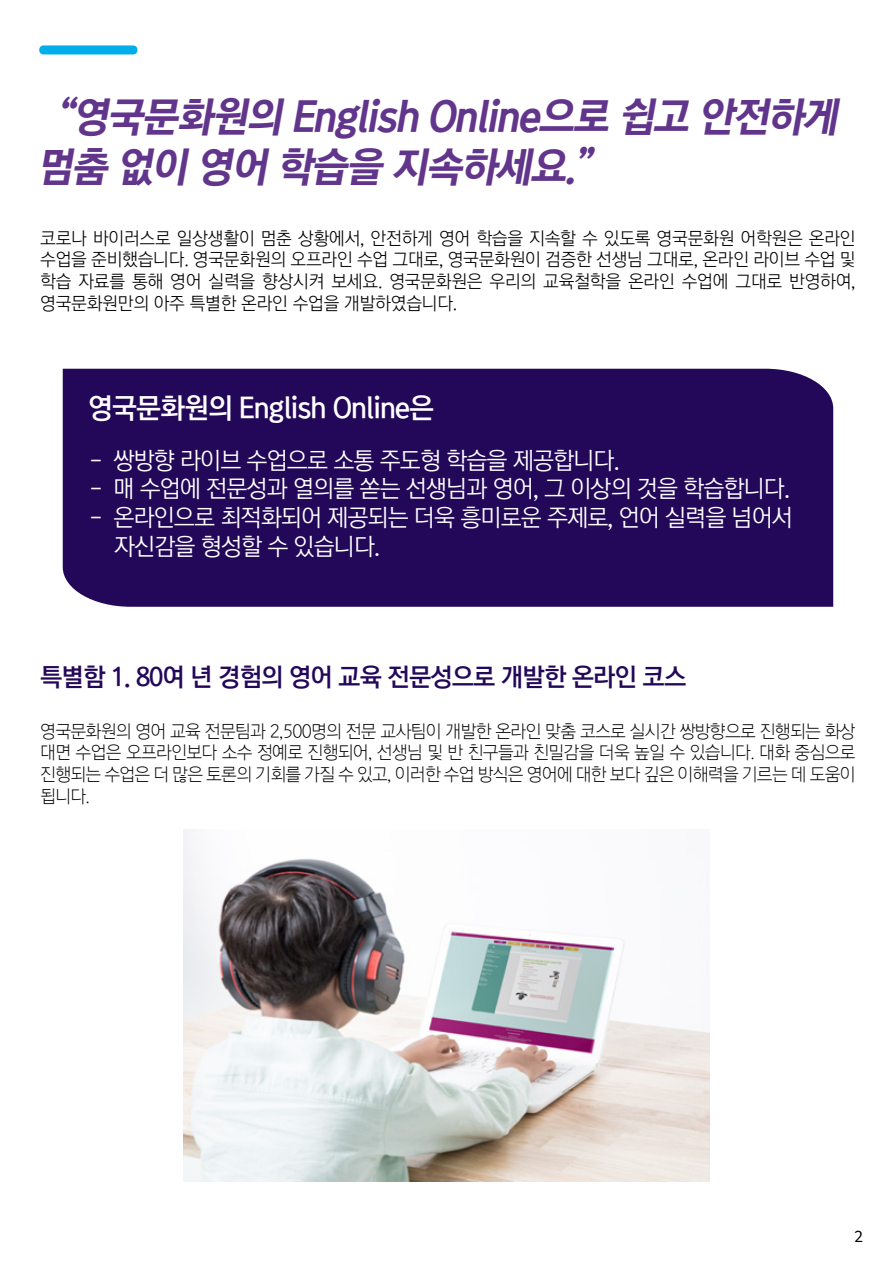
<style>
.page{position:relative;width:893px;height:1263px;background:#fff}
.page>*{position:absolute;margin:0;border:0;box-sizing:border-box;transform-origin:0 0}
.t1{font:italic 41.4px/49.7px "Korean GD17 R";color:#62358c}
.t2{font:28.5px "Korean GD15 R";letter-spacing:-.04em;color:#fff}
.t3{font:25.5px "Korean GD15 R";letter-spacing:-.04em;color:#230859}
.t4{font:24px/28.8px "Korean GD12 R";letter-spacing:-.04em;color:#fff}
.t5{font:18px/21.6px "Korean GD11 R";letter-spacing:-.02em;color:#000;text-align:justify}
.t6{font:18px/21.6px "Korean GD10 R";letter-spacing:-.04em;color:#000;text-align:justify}
.t7{font:15px "British Council Sans";color:#000}
</style>
<div class="page">
<svg style="left:39px;top:45px;width:99px;height:9px"></svg>
<div style="left:63px;top:369px;width:770px;height:238px;background:#230859"></div>
<img style="left:183px;top:830px;width:527px;height:351px">
<h1 class="t1" style="left:37px;top:92px;width:811px;text-indent:19px">“영국문화원의 English Online으로 쉽고 안전하게 멈춤 없이 영어 학습을 지속하세 요.”</h1>
<p class="t5" style="left:40px;top:227px;width:817px">코로나 바이러스로 일상생활이 멈춘 상황에서, 안전하게 영어 학습을 지속할 수 있도록 영국문화원 어학원은 온라인 수업을 준비했습니다. 영국문화원의 오프라인 수업 그대로, 영국문화원이 검증한 선생님 그대로, 온라인 라이브 수업 및 학습 자료를 통해 영어 실력을 향상시켜 보세요. 영국문화원은 우리의 교육철학을 온라인 수업에 그대로 반영하여, 영국문화원만의 아주 특별한 온라인 수업을 개발하였습니다.</p>
<h2 class="t2" style="left:88px;top:392px;width:347px">영국문화원의 English Online은</h2>
<h3 class="t4" style="left:90px;top:446px;width:531px">- 쌍방향 라이브 수업으로 소통 주도형 학습을 제공합니다.</h3>
<h3 class="t4" style="left:90px;top:475px;width:702px">- 매 수업에 전문성과 열의를 쏟는 선생님과 영어, 그 이상의 것을 학습합니다.</h3>
<h3 class="t4" style="left:114px;top:503px;width:680px;text-indent:-24px">- 온라인으로 최적화되어 제공되는 더욱 흥미로운 주제로, 언어 실력을 넘어서 자신감을 형성할 수 있습니다.</h3>
<h3 class="t3" style="left:40px;top:663px;width:648px">특별함 1. 80여 년 경험의 영어 교육 전문성으로 개발한 온라인 코스</h3>
<p class="t6" style="left:40px;top:720px;width:817px">영국문화원의 영어 교육 전문팀과 2,500명의 전문 교사팀이 개발한 온라인 맞춤 코스로 실시간 쌍방향으로 진행되는 화상 대면 수업은 오프라인보다 소수 정예로 진행되어, 선생님 및 반 친구들과 친밀감을 더욱 높일 수 있습니다. 대화 중심으로 진행되는 수업은 더 많은 토론의 기회를 가질 수 있고, 이러한 수업 방식은 영어에 대한 보다 깊은 이해력을 기르는 데 도움이 됩니다.</p>
<p class="t7" style="left:854px;top:1224px;width:11px">2</p>
</div>
